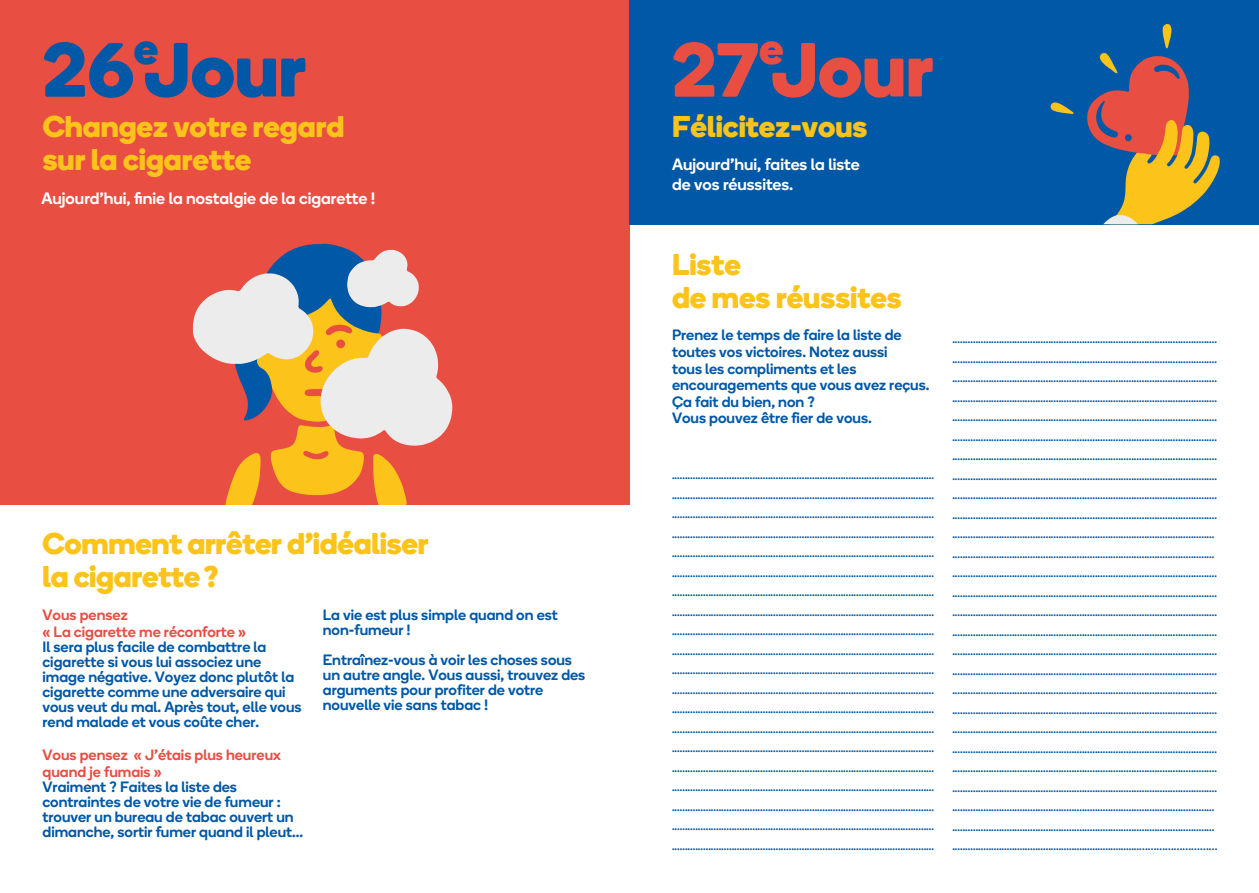
<style>
.page{position:relative;width:1259px;height:893px;background:#fff}
.page>*{position:absolute;margin:0;border:0;box-sizing:border-box;transform-origin:0 0}
.t1{font:700 76.5px "Boing";color:#0058a6}
.t2{font:700 76.5px "Boing";color:#e94e43}
.t3{font:700 44.55px "Boing";color:#0058a6}
.t4{font:700 44.55px "Boing";color:#e94e43}
.t5{font:700 30px/33px "Boing";color:#fcc31a}
.t6{font:500 16.5px/19.5px "Boing";color:#fff}
.t7{font:500 15px/15px "Boing";color:#0058a6}
.t8{font:500 15px/16.5px "Boing";color:#e94e43}
.t9{font:500 10.5px/19.5px "Boing";color:#0058a6}
</style>
<div class="page">
<div style="left:0;top:0;width:629px;height:505px;background:#e94e43"></div>
<svg style="left:193px;top:244px;width:259px;height:261px"></svg>
<div style="left:629px;top:0;width:630px;height:224px;background:#0058a6"></div>
<svg style="left:1050px;top:24px;width:169px;height:200px"></svg>
<h2 class="t3" style="left:134px;top:16px;width:26px">e</h2>
<h1 class="t1" style="left:43px;top:15px;width:265px">26Jour</h1>
<h3 class="t5" style="left:43px;top:109px;width:303px">Changez votre regard sur la cigarette</h3>
<h3 class="t6" style="left:41px;top:188px;width:335px">Aujourd’hui, finie la nostalgie de la cigarette !</h3>
<h3 class="t5" style="left:43px;top:526px;width:387px">Comment arrêter d’idéaliser la cigarette?</h3>
<h3 class="t8" style="left:43px;top:606px;width:205px">Vous pensez<br>« La cigarette me réconforte »</h3>
<h3 class="t7" style="left:43px;top:638px;width:260px">Il sera plus facile de combattre la cigarette si vous lui associez une image négative. Voyez donc plutôt la cigarette comme une adversaire qui vous veut du mal. Après tout, elle vous rend malade et vous coûte cher.</h3>
<h3 class="t8" style="left:43px;top:745px;width:240px;line-height:17.2px">Vous pensez « J’étais plus heureux quand je fumais »</h3>
<h3 class="t7" style="left:43px;top:779px;width:262px">Vraiment ? Faites la liste des contraintes de votre vie de fumeur : trouver un bureau de tabac ouvert un dimanche, sortir fumer quand il pleut...</h3>
<h3 class="t7" style="left:323px;top:607px;width:236px">La vie est plus simple quand on est non-fumeur !</h3>
<h3 class="t7" style="left:323px;top:652px;width:264px">Entraînez-vous à voir les choses sous un autre angle. Vous aussi, trouvez des arguments pour profiter de votre nouvelle vie sans tabac !</h3>
<h2 class="t4" style="left:759px;top:16px;width:26px">e</h2>
<h1 class="t2" style="left:672px;top:15px;width:263px">27 Jour</h1>
<h3 class="t5" style="left:672px;top:109px;width:197px">Félicitez-vous</h3>
<h3 class="t6" style="left:672px;top:154px;width:189px">Aujourd’hui, faites la liste de vos réussites.</h3>
<h3 class="t5" style="left:672px;top:247px;width:231px">Liste<br>de mes réussites</h3>
<h3 class="t7" style="left:672px;top:326px;width:259px;line-height:16.5px">Prenez le temps de faire la liste de toutes vos victoires. Notez aussi<br>tous les compliments et les encouragements que vous avez reçus.<br>Ça fait du bien, non ?<br>Vous pouvez être fier de vous.</h3>
<p class="t9" style="left:952px;top:329px;width:266px">...................................................................................................... ...................................................................................................... ...................................................................................................... ...................................................................................................... ...................................................................................................... ...................................................................................................... ...................................................................................................... ...................................................................................................... ...................................................................................................... ...................................................................................................... ..................................................................................................... ..................................................................................................... ...................................................................................................... ...................................................................................................... ...................................................................................................... ...................................................................................................... ...................................................................................................... ...................................................................................................... ...................................................................................................... ...................................................................................................... ...................................................................................................... ...................................................................................................... ...................................................................................................... ...................................................................................................... ..................................................................................................... ..................................................................................................... ........................................................................………………………</p>
<p class="t9" style="left:672px;top:465px;width:263px;text-align:justify">..................................................................................................... ..................................................................................................... ..................................................................................................... ..................................................................................................... ..................................................................................................... ..................................................................................................... ..................................................................................................... ..................................................................................................... ..................................................................................................... ..................................................................................................... ..................................................................................................... ..................................................................................................... ..................................................................................................... ..................................................................................................... ..................................................................................................... ..................................................................................................... ..................................................................................................... ..................................................................................................... ..................................................................................................... .....................................................................................................</p>
</div>
